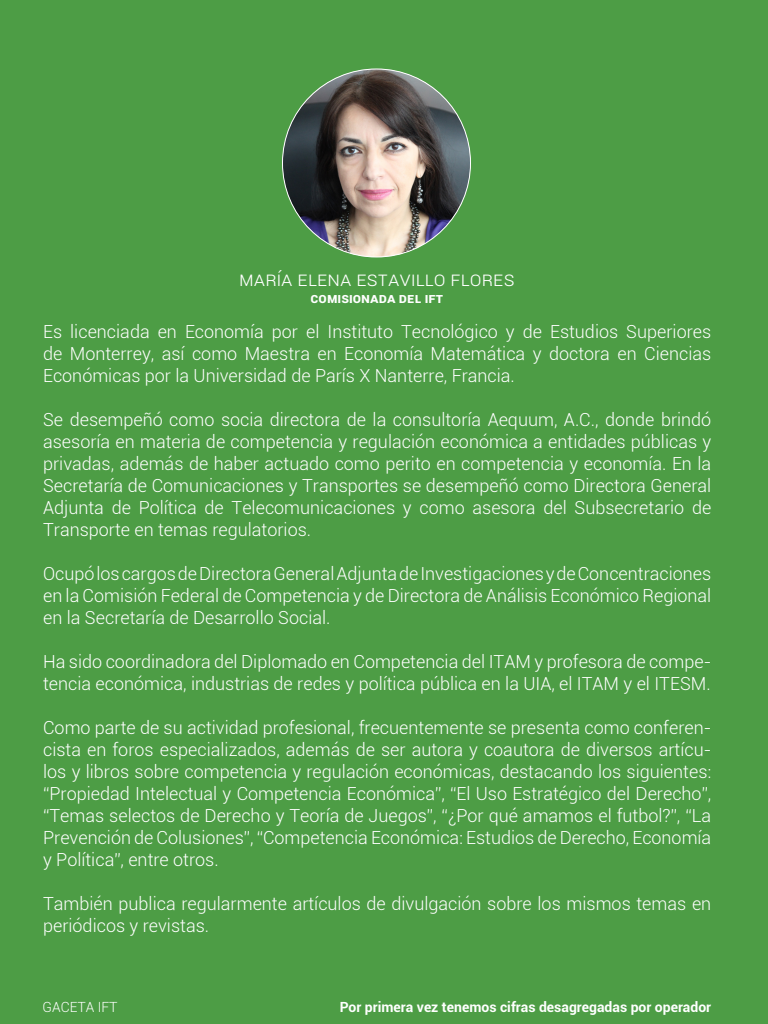
<style>
.page{position:relative;width:768px;height:1024px;background:#fff}
.page>*{position:absolute;margin:0;border:0;box-sizing:border-box;transform-origin:0 0}
.Crédito_1{font:300 20px "Roboto";color:#fff}
.Cpo_Txt{font:300 18px/22px "Roboto";color:#fff;text-align:justify}
.Crédito_2{font:700 14px "Roboto";color:#fff}
.t1{font:300 14px "Roboto";color:#fff}
</style>
<div class="page">
<div style="left:0;top:990px;width:768px;height:34px;background:#4d9d45"></div>
<div style="left:0;top:0;width:768px;height:990px;background:#4d9d45"></div>
<img style="left:282px;top:69px;width:188px;height:188px;border-radius:94px">
<p class="Crédito_1" style="left:239px;top:265px;width:277px">María Elena Estavillo flores</p>
<p class="Crédito_2" style="left:311px;top:288px;width:134px">comisionada del ift</p>
<p class="Cpo_Txt" style="left:43px;top:320px;width:670px">Es licenciada en Economía por el Instituto Tecnológico y de Estudios Superiores de Monterrey, así como Maestra en Economía Matemática y doctora en Ciencias Económicas por la Universidad de París X Nanterre, Francia.</p>
<p class="Cpo_Txt" style="left:43px;top:408px;width:670px">Se desempeñó como socia directora de la consultoría Aequum, A.C., donde brindó asesoría en materia de competencia y regulación económica a entidades públicas y privadas, además de haber actuado como perito en competencia y economía. En la Secretaría de Comunicaciones y Transportes se desempeñó como Directora General Adjunta de Política de Telecomunicaciones y como asesora del Subsecretario de Transporte en temas regulatorios.</p>
<p class="Cpo_Txt" style="left:43px;top:562px;width:670px">Ocupó los cargos de Directora General Adjunta de Investigaciones y de Concentraciones en la Comisión Federal de Competencia y de Directora de Análisis Económico Regional en la Secretaría de Desarrollo Social.</p>
<p class="Cpo_Txt" style="left:43px;top:650px;width:670px">Ha sido coordinadora del Diplomado en Competencia del ITAM y profesora de compe&shy;tencia económica, industrias de redes y política pública en la UIA, el ITAM y el ITESM.</p>
<p class="Cpo_Txt" style="left:43px;top:716px;width:670px">Como parte de su actividad profesional, frecuentemente se presenta como conferen&shy;cista en foros especializados, además de ser autora y coautora de diversos artícu&shy;los y libros sobre competencia y regulación económicas, destacando los siguientes: “Propiedad Intelectual y Competencia Económica”, “El Uso Estratégico del Derecho”, “Temas selectos de Derecho y Teoría de Juegos”, “¿Por qué amamos el futbol?”, “La Prevención de Colusiones”, “Competencia Económica: Estudios de Derecho, Economía y Política”, entre otros.</p>
<p class="Cpo_Txt" style="left:43px;top:892px;width:670px">También publica regularmente artículos de divulgación sobre los mismos temas en periódicos y revistas.</p>
<p class="t1" style="left:43px;top:997px;width:77px">GACETA IFT</p>
<p class="Crédito_2" style="left:340px;top:997px;width:373px">Por primera vez tenemos cifras desagregadas por operador</p>
</div>
